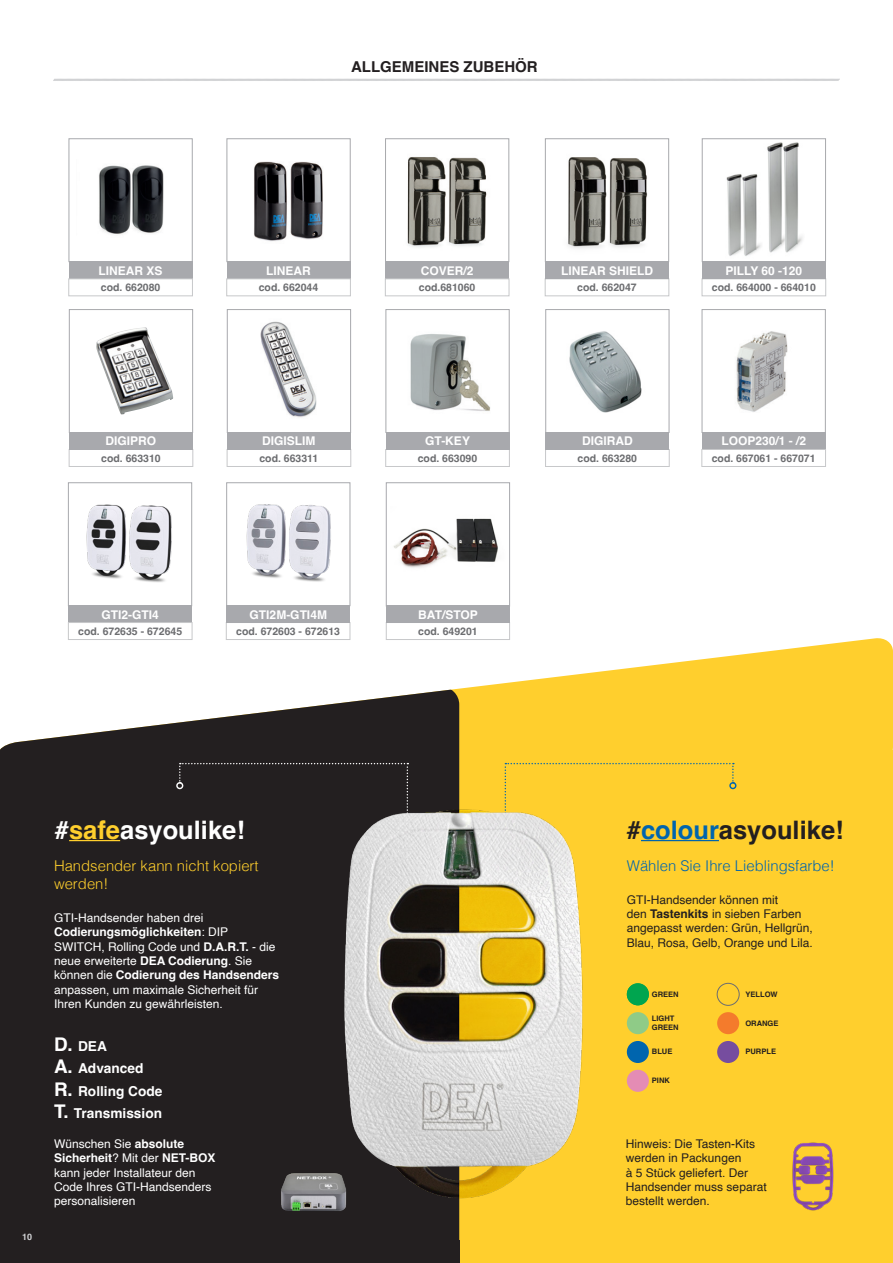
<style>
.page{position:relative;width:893px;height:1263px;background:#fff}
.page>*{position:absolute;margin:0;border:0;box-sizing:border-box;transform-origin:0 0}
.t1{font:700 25.5px "Helvetica";color:#231f20}
.t2{font:700 25.5px "Helvetica";color:#fff}
.INSTALLAZIONE_TIPICA{font:700 15px "Helvetica";color:#231f20}
.t3{font:300 14.85px/17.9px "Helvetica";color:#ffcf2d}
.t4{font:300 14.85px "Helvetica";color:#0065ae}
.t5{font:700 13.65px "Helvetica";color:#fff}
.t6{font:12px/14.4px "Helvetica";color:#fff}
.t7{font:12px/14.4px "Helvetica";color:#231f20}
.t8{font:700 12px "Helvetica";color:#fff}
.t9{font:700 10.5px "Helvetica";color:#6c6d70}
.t10{font:700 9px "Helvetica";color:#d1d2d4}
.t11{font:700 7.5px/9px "Helvetica";color:#231f20}
.s1{color:#ffcf2d}
.s2{color:#0065ae}
.s3{font-weight:700}
.s4{font-size:18.9px}
</style>
<div class="page">
<img style="left:393px;top:518px;width:105px;height:50px">
<div style="left:386px;top:482px;width:124px;height:124px;border:1px solid #a8a9ad"></div>
<div style="left:386px;top:622px;width:124px;height:18px;border:1px solid #c7c8ca"></div>
<div style="left:386px;top:605px;width:124px;height:17px;background:#a8a9ad"></div>
<img style="left:410px;top:334px;width:80px;height:77px">
<div style="left:386px;top:309px;width:123px;height:124px;border:1px solid #a8a9ad"></div>
<img style="left:568px;top:157px;width:80px;height:92px">
<div style="left:545px;top:139px;width:124px;height:123px;border:1px solid #a8a9ad"></div>
<img style="left:569px;top:331px;width:73px;height:82px">
<div style="left:546px;top:309px;width:123px;height:124px;border:1px solid #a8a9ad"></div>
<img style="left:99px;top:165px;width:65px;height:70px">
<div style="left:69px;top:139px;width:123px;height:123px;border:1px solid #a8a9ad"></div>
<img style="left:254px;top:161px;width:69px;height:80px">
<div style="left:227px;top:139px;width:123px;height:123px;border:1px solid #a8a9ad"></div>
<img style="left:96px;top:327px;width:77px;height:87px">
<div style="left:69px;top:309px;width:124px;height:124px;border:1px solid #a8a9ad"></div>
<img style="left:407px;top:157px;width:80px;height:91px">
<div style="left:385px;top:139px;width:124px;height:123px;border:1px solid #a8a9ad"></div>
<img style="left:260px;top:321px;width:57px;height:97px">
<div style="left:227px;top:309px;width:124px;height:124px;border:1px solid #a8a9ad"></div>
<img style="left:736px;top:331px;width:52px;height:81px">
<div style="left:702px;top:309px;width:123px;height:124px;border:1px solid #a8a9ad"></div>
<div style="left:702px;top:432px;width:123px;height:17px;background:#a8a9ad"></div>
<div style="left:702px;top:449px;width:124px;height:18px;border:1px solid #c7c8ca"></div>
<div style="left:545px;top:279px;width:124px;height:17px;border:1px solid #c7c8ca"></div>
<div style="left:385px;top:449px;width:125px;height:18px;border:1px solid #c7c8ca"></div>
<div style="left:545px;top:262px;width:124px;height:17px;background:#a8a9ad"></div>
<div style="left:702px;top:279px;width:124px;height:17px;border:1px solid #c7c8ca"></div>
<div style="left:386px;top:432px;width:123px;height:17px;background:#a8a9ad"></div>
<div style="left:702px;top:262px;width:124px;height:17px;background:#a8a9ad"></div>
<div style="left:545px;top:449px;width:124px;height:18px;border:1px solid #c7c8ca"></div>
<div style="left:546px;top:432px;width:123px;height:17px;background:#a8a9ad"></div>
<div style="left:69px;top:262px;width:123px;height:17px;background:#a8a9ad"></div>
<div style="left:69px;top:279px;width:124px;height:17px;border:1px solid #c7c8ca"></div>
<div style="left:68px;top:605px;width:124px;height:17px;background:#a8a9ad"></div>
<div style="left:227px;top:262px;width:123px;height:17px;background:#a8a9ad"></div>
<div style="left:227px;top:279px;width:124px;height:17px;border:1px solid #c7c8ca"></div>
<div style="left:69px;top:449px;width:124px;height:18px;border:1px solid #c7c8ca"></div>
<div style="left:68px;top:622px;width:124px;height:18px;border:1px solid #c7c8ca"></div>
<div style="left:69px;top:432px;width:124px;height:17px;background:#a8a9ad"></div>
<div style="left:385px;top:262px;width:124px;height:17px;background:#a8a9ad"></div>
<div style="left:385px;top:279px;width:124px;height:17px;border:1px solid #c7c8ca"></div>
<div style="left:227px;top:449px;width:124px;height:18px;border:1px solid #c7c8ca"></div>
<div style="left:226px;top:622px;width:124px;height:18px;border:1px solid #c7c8ca"></div>
<div style="left:227px;top:432px;width:124px;height:17px;background:#a8a9ad"></div>
<div style="left:226px;top:605px;width:124px;height:17px;background:#a8a9ad"></div>
<div style="left:702px;top:139px;width:124px;height:123px;border:1px solid #a8a9ad"></div>
<svg style="left:68px;top:637px;width:825px;height:626px;background:#fed54a"></svg>
<svg style="left:0;top:687px;width:459px;height:554px;background:#333030"></svg>
<div style="left:0;top:750px;width:14px;height:491px;background:#231f20"></div>
<div style="left:0;top:1241px;width:459px;height:22px;background:#231f20"></div>
<div style="left:505px;top:763px;width:229px;height:54px;background:#ffcf2d"></div>
<div style="left:729px;top:782px;width:7px;height:7px;border:1px solid #0065ae;border-radius:50%"></div>
<div style="left:179px;top:763px;width:229px;height:54px;background:#231f20"></div>
<div style="left:176px;top:782px;width:7px;height:7px;border:1px solid #fff;border-radius:50%"></div>
<img style="left:86px;top:504px;width:86px;height:78px">
<div style="left:68px;top:482px;width:124px;height:124px;border:1px solid #a8a9ad"></div>
<img style="left:246px;top:504px;width:85px;height:78px">
<div style="left:226px;top:482px;width:124px;height:124px;border:1px solid #a8a9ad"></div>
<img style="left:786px;top:1139px;width:53px;height:75px">
<div style="left:717px;top:983px;width:22px;height:22px;border:1px solid #6c6d70;border-radius:50%"></div>
<div style="left:717px;top:1012px;width:22px;height:22px;background:#f47b2c;border-radius:50%"></div>
<div style="left:627px;top:1012px;width:22px;height:22px;background:#8fcb87;border-radius:50%"></div>
<div style="left:627px;top:1041px;width:22px;height:22px;background:#0065ae;border-radius:50%"></div>
<div style="left:717px;top:1041px;width:22px;height:22px;background:#764d9f;border-radius:50%"></div>
<div style="left:627px;top:1070px;width:22px;height:22px;background:#e48cb4;border-radius:50%"></div>
<div style="left:627px;top:983px;width:22px;height:22px;background:#00a54f;border-radius:50%"></div>
<img style="left:328px;top:786px;width:268px;height:436px">
<img style="left:262px;top:1163px;width:108px;height:53px">
<img style="left:726px;top:174px;width:35px;height:82px">
<img style="left:767px;top:142px;width:36px;height:111px">
<hr style="left:69px;top:840px;width:51px;height:1px;background:#ffcf2d">
<hr style="left:641px;top:840px;width:78px;height:1px;background:#0065ae">
<svg style="left:53px;top:78px;width:787px;height:3px"></svg>
<p class="INSTALLAZIONE_TIPICA" style="left:351px;top:58px;width:188px">ALLGEMEINES ZUBEHÖR</p>
<p class="t8" style="left:99px;top:263px;width:66px">LINEAR XS</p>
<p class="t9" style="left:101px;top:281px;width:61px">cod. 662080</p>
<p class="t8" style="left:266px;top:263px;width:46px">LINEAR</p>
<p class="t9" style="left:259px;top:281px;width:61px">cod. 662044</p>
<p class="t8" style="left:421px;top:263px;width:54px">COVER/2</p>
<p class="t9" style="left:419px;top:281px;width:58px">cod.681060</p>
<p class="t8" style="left:561px;top:263px;width:94px">LINEAR SHIELD</p>
<p class="t9" style="left:577px;top:281px;width:61px">cod. 662047</p>
<p class="t8" style="left:725px;top:263px;width:78px">PILLY 60 -120</p>
<p class="t9" style="left:712px;top:281px;width:105px">cod. 664000 - 664010</p>
<p class="t8" style="left:106px;top:434px;width:52px">DIGIPRO</p>
<p class="t9" style="left:101px;top:452px;width:61px">cod. 663310</p>
<p class="t8" style="left:262px;top:434px;width:55px">DIGISLIM</p>
<p class="t9" style="left:259px;top:452px;width:60px">cod. 663311</p>
<p class="t8" style="left:425px;top:434px;width:46px">GT-KEY</p>
<p class="t9" style="left:418px;top:452px;width:61px">cod. 663090</p>
<p class="t8" style="left:582px;top:434px;width:52px">DIGIRAD</p>
<p class="t9" style="left:578px;top:452px;width:61px">cod. 663280</p>
<p class="t8" style="left:721px;top:434px;width:86px">LOOP230/1 - /2</p>
<p class="t9" style="left:712px;top:452px;width:105px">cod. 667061 - 667071</p>
<p class="t8" style="left:101px;top:607px;width:59px">GTI2-GTI4</p>
<p class="t8" style="left:250px;top:607px;width:79px">GTI2M-GTI4M</p>
<p class="t8" style="left:418px;top:607px;width:61px">BAT/STOP</p>
<p class="t9" style="left:78px;top:625px;width:105px">cod. 672635 - 672645</p>
<p class="t9" style="left:236px;top:625px;width:105px">cod. 672603 - 672613</p>
<p class="t9" style="left:418px;top:625px;width:61px">cod. 649201</p>
<p class="t10" style="left:22px;top:1232px;width:11px">10</p>
<p class="t2" style="left:55px;top:814px;width:191px">#<span class="s1">safe</span>asyoulike!</p>
<p class="t1" style="left:627px;top:814px;width:218px">#<span class="s2">colour</span>asyoulike!</p>
<p class="t3" style="left:54px;top:856px;width:206px">Handsender kann nicht kopiert werden!</p>
<p class="t6" style="left:54px;top:911px;width:227px">GTI-Handsender haben drei <span class="s3">Codierungsmöglichkeiten</span>: DIP SWITCH, Rolling Code und <span class="s3">D.A.R.T.</span> - die neue erweiterte <span class="s3">DEA Codierung</span>. Sie können die <span class="s3">Codierung des Handsenders </span>anpassen, um maximale Sicherheit für Ihren Kunden zu gewährleisten.</p>
<p class="t5" style="left:54px;top:1037px;width:54px"><span class="s4">D.</span> DEA</p>
<p class="t5" style="left:54px;top:1060px;width:91px"><span class="s4">A.</span> Advanced</p>
<p class="t5" style="left:54px;top:1083px;width:110px"><span class="s4">R.</span> Rolling Code</p>
<p class="t5" style="left:54px;top:1105px;width:110px"><span class="s4">T.</span> Transmission</p>
<p class="t6" style="left:54px;top:1137px;width:163px">Wünschen Sie <span class="s3">absolute<br>Sicherheit</span>? Mit der <span class="s3">NET-BOX </span>kann jeder Installateur den<br>Code Ihres GTI-Handsenders personalisieren</p>
<p class="t4" style="left:627px;top:853px;width:209px">Wählen Sie Ihre Lieblingsfarbe!</p>
<p class="t7" style="left:627px;top:892px;width:188px">GTI-Handsender können mit<br>den <span class="s3">Tastenkits</span> in sieben Farben angepasst werden: Grün, Hellgrün,<br>Blau, Rosa, Gelb, Orange und Lila.</p>
<p class="t11" style="left:652px;top:991px;width:28px">GREEN</p>
<p class="t11" style="left:745px;top:991px;width:34px">YELLOW</p>
<p class="t11" style="left:652px;top:1015px;width:28px">LIGHT<br>GREEN</p>
<p class="t11" style="left:745px;top:1019px;width:35px">ORANGE</p>
<p class="t11" style="left:652px;top:1048px;width:22px">BLUE</p>
<p class="t11" style="left:745px;top:1048px;width:32px">PURPLE</p>
<p class="t11" style="left:652px;top:1077px;width:20px">PINK</p>
<p class="t7" style="left:626px;top:1137px;width:142px">Hinweis: Die Tasten-Kits werden in Packungen<br>à 5 Stück geliefert. Der<br>Handsender muss separat bestellt werden.</p>
</div>
